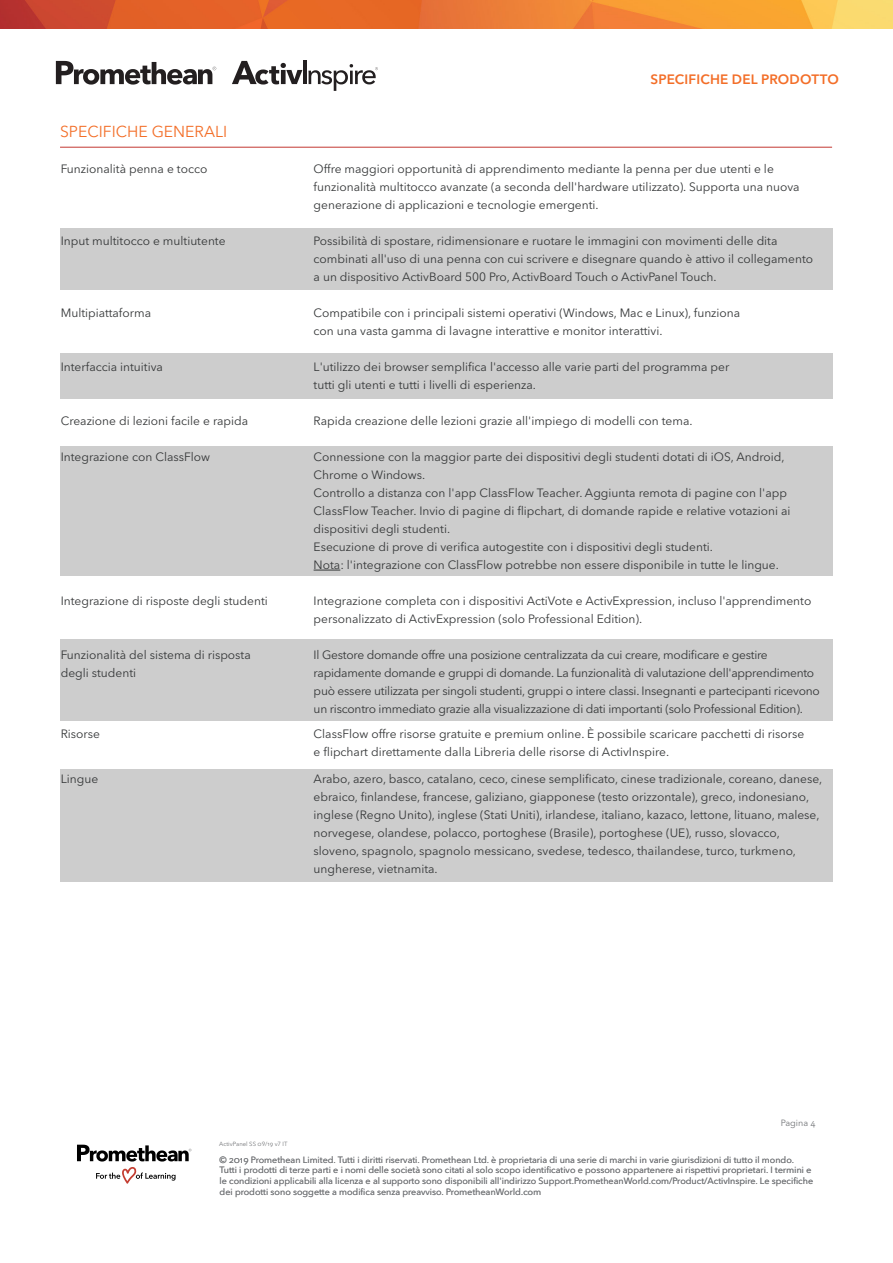
<style>
.page{position:relative;width:893px;height:1263px;background:#fff}
.page>*{position:absolute;margin:0;border:0;box-sizing:border-box;transform-origin:0 0}
.t1{font:15.75px "Avenir Next LT Pro";color:#f36e28}
.t2{font:600 13.5px "Avenir Next LT Pro";letter-spacing:.015em;color:#f36e28}
.t3{font:12px/18px "Avenir Next LT Pro";color:#353738}
.t4{font:12px/18px "Avenir Next LT Pro";letter-spacing:-.02em;color:#353738}
.t5{font:9px/10.8px "Avenir Next LT Pro";color:#727477}
.t6{font:6px "Avenir Next LT Pro";color:#727477}
</style>
<div class="page">
<div style="left:60px;top:228px;width:772px;height:62px;background:#cdcdcd"></div>
<div style="left:60px;top:639px;width:772px;height:82px;background:#cdcdcd"></div>
<div style="left:60px;top:446px;width:772px;height:129px;background:#cdcdcd"></div>
<div style="left:60px;top:353px;width:772px;height:45px;background:#cdcdcd"></div>
<div style="left:60px;top:769px;width:772px;height:113px;background:#cdcdcd"></div>
<hr style="left:60px;top:147px;width:772px;height:1px;background:#c33832">
<img style="left:0;top:0;width:893px;height:29px">
<svg style="left:56px;top:61px;width:160px;height:24px"></svg>
<svg style="left:77px;top:1145px;width:114px;height:39px"></svg>
<svg style="left:232px;top:61px;width:70px;height:24px"></svg>
<hr style="left:303px;top:61px;width:4px;height:23px;background:#231f20">
<svg style="left:308px;top:64px;width:70px;height:27px"></svg>
<svg style="left:314px;top:570px;width:26px;height:1px"></svg>
<p class="t1" style="left:60px;top:122px;width:169px">SPECIFICHE GENERALI</p>
<p class="t3" style="left:61px;top:160px;width:148px">Funzionalità penna e tocco</p>
<p class="t3" style="left:61px;top:232px;width:166px">Input multitocco e multiutente</p>
<p class="t3" style="left:61px;top:304px;width:92px">Multipiattaforma</p>
<p class="t3" style="left:61px;top:358px;width:104px">Interfaccia intuitiva</p>
<p class="t3" style="left:61px;top:412px;width:189px">Creazione di lezioni facile e rapida</p>
<p class="t3" style="left:61px;top:448px;width:151px">Integrazione con ClassFlow</p>
<p class="t3" style="left:61px;top:592px;width:209px">Integrazione di risposte degli studenti</p>
<p class="t3" style="left:61px;top:646px;width:192px">Funzionalità del sistema di risposta degli studenti</p>
<p class="t3" style="left:61px;top:725px;width:41px">Risorse</p>
<p class="t3" style="left:61px;top:770px;width:39px">Lingue</p>
<p class="t2" style="left:650px;top:71px;width:190px">SPECIFICHE DEL PRODOTTO</p>
<p class="t3" style="left:314px;top:160px;width:487px">Offre maggiori opportunità di apprendimento mediante la penna per due utenti e le funzionalità multitocco avanzate (a seconda dell'hardware utilizzato). Supporta una nuova generazione di applicazioni e tecnologie emergenti.</p>
<p class="t3" style="left:314px;top:232px;width:501px">Possibilità di spostare, ridimensionare e ruotare le immagini con movimenti delle dita combinati all'uso di una penna con cui scrivere e disegnare quando è attivo il collegamento a un dispositivo ActivBoard 500 Pro, ActivBoard Touch o ActivPanel Touch.</p>
<p class="t3" style="left:314px;top:304px;width:428px">Compatibile con i principali sistemi operativi (Windows, Mac e Linux), funziona con una vasta gamma di lavagne interattive e monitor interattivi.</p>
<p class="t3" style="left:314px;top:358px;width:417px">L'utilizzo dei browser semplifica l'accesso alle varie parti del programma per tutti gli utenti e tutti i livelli di esperienza.</p>
<p class="t3" style="left:314px;top:412px;width:380px">Rapida creazione delle lezioni grazie all'impiego di modelli con tema.</p>
<p class="t3" style="left:314px;top:448px;width:473px">Connessione con la maggior parte dei dispositivi degli studenti dotati di iOS, Android,<br>Chrome o Windows.</p>
<p class="t3" style="left:314px;top:484px;width:478px">Controllo a distanza con l'app ClassFlow Teacher. Aggiunta remota di pagine con l'app<br>ClassFlow Teacher. Invio di pagine di flipchart, di domande rapide e relative votazioni ai dispositivi degli studenti.</p>
<p class="t3" style="left:314px;top:538px;width:467px">Esecuzione di prove di verifica autogestite con i dispositivi degli studenti.<br>Nota: l'integrazione con ClassFlow potrebbe non essere disponibile in tutte le lingue.</p>
<p class="t3" style="left:314px;top:592px;width:499px">Integrazione completa con i dispositivi ActiVote e ActivExpression, incluso l'apprendimento personalizzato di ActivExpression (solo Professional Edition).</p>
<p class="t4" style="left:314px;top:646px;width:508px">Il Gestore domande offre una posizione centralizzata da cui creare, modificare e gestire rapidamente domande e gruppi di domande. La funzionalità di valutazione dell'apprendimento può essere utilizzata per singoli studenti, gruppi o intere classi. Insegnanti e partecipanti ricevono un riscontro immediato grazie alla visualizzazione di dati importanti (solo Professional Edition).</p>
<p class="t3" style="left:314px;top:725px;width:492px">ClassFlow offre risorse gratuite e premium online. È possibile scaricare pacchetti di risorse e flipchart direttamente dalla Libreria delle risorse di ActivInspire.</p>
<p class="t3" style="left:314px;top:770px;width:510px">Arabo, azero, basco, catalano, ceco, cinese semplificato, cinese tradizionale, coreano, danese, ebraico, finlandese, francese, galiziano, giapponese (testo orizzontale), greco, indonesiano, inglese (Regno Unito), inglese (Stati Uniti), irlandese, italiano, kazaco, lettone, lituano, malese, norvegese, olandese, polacco, portoghese (Brasile), portoghese (UE), russo, slovacco, sloveno, spagnolo, spagnolo messicano, svedese, tedesco, thailandese, turco, turkmeno, ungherese, vietnamita.</p>
<p class="t5" style="left:781px;top:1117px;width:36px">Pagina 4</p>
<p class="t6" style="left:219px;top:1140px;width:70px">ActivPanel SS 09/19 v7 IT</p>
<p class="t5" style="left:220px;top:1154px;width:595px">© 2019 Promethean Limited. Tutti i diritti riservati. Promethean Ltd. è proprietaria di una serie di marchi in varie giurisdizioni di tutto il mondo.<br>Tutti i prodotti di terze parti e i nomi delle società sono citati al solo scopo identificativo e possono appartenere ai rispettivi proprietari. I termini e le condizioni applicabili alla licenza e al supporto sono disponibili all'indirizzo Support.PrometheanWorld.com/Product/ActivInspire. Le specifiche dei prodotti sono soggette a modifica senza preavviso. PrometheanWorld.com</p>
</div>
